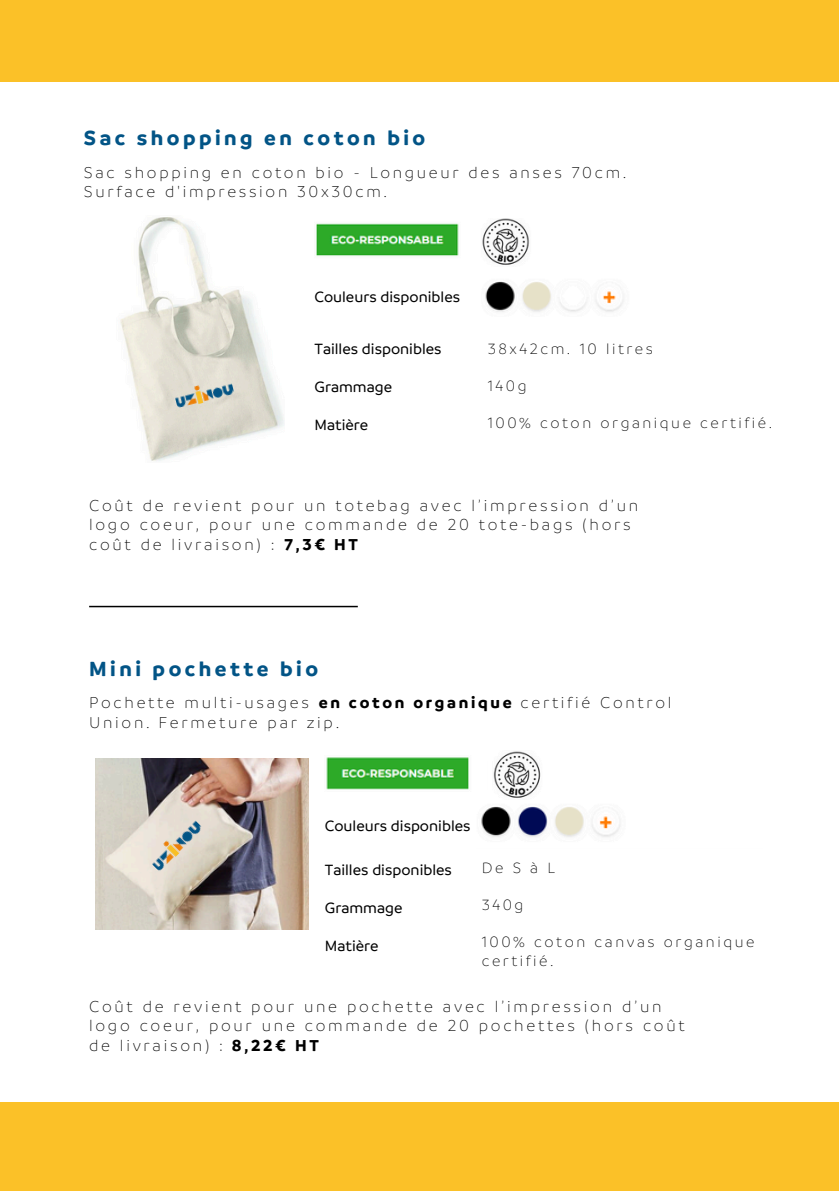
<style>
.page{position:relative;width:839px;height:1191px;background:#fff}
.page>*{position:absolute;margin:0;border:0;box-sizing:border-box;transform-origin:0 0}
.t1{font:700 22px "Branding";letter-spacing:.16em;color:#025486}
.t2{font:300 17px/19.8px "Branding";letter-spacing:.16em;color:#000}
.t3{font:500 16px "Branding";color:#000}
.t4{font:300 16px/18.6px "Branding";letter-spacing:.16em;color:#000}
.s1{font-weight:700}
</style>
<div class="page">
<img style="left:482px;top:219px;width:48px;height:46px">
<img style="left:485px;top:281px;width:139px;height:31px">
<img style="left:493px;top:751px;width:48px;height:47px">
<img style="left:95px;top:759px;width:213px;height:171px">
<img style="left:481px;top:806px;width:140px;height:31px">
<img style="left:147px;top:816px;width:57px;height:56px">
<hr style="left:89px;top:606px;width:269px;height:1px;background:#000">
<img style="left:120px;top:217px;width:164px;height:244px">
<img style="left:173px;top:377px;width:62px;height:32px">
<img style="left:316px;top:223px;width:143px;height:33px">
<img style="left:326px;top:757px;width:143px;height:33px">
<div style="left:0;top:0;width:838px;height:82px;background:#fbc128"></div>
<div style="left:0;top:1103px;width:838px;height:88px;background:#fbc128"></div>
<p class="t1" style="left:84px;top:124px;width:343px">Sac shopping en coton bio</p>
<h1 class="t2" style="left:84px;top:161px;width:544px">Sac shopping en coton bio - Longueur des anses 70cm.<br>Surface d'impression 30x30cm.</h1>
<p class="t3" style="left:314px;top:287px;width:147px">Couleurs disponibles</p>
<p class="t3" style="left:314px;top:339px;width:128px">Tailles disponibles</p>
<p class="t3" style="left:314px;top:377px;width:79px">Grammage</p>
<h2 class="t3" style="left:314px;top:415px;width:55px">Matière</h2>
<h2 class="t4" style="left:487px;top:338px;width:167px">38x42cm. 10 litres</h2>
<h2 class="t4" style="left:487px;top:376px;width:40px">140g</h2>
<h2 class="t4" style="left:487px;top:413px;width:286px">100% coton organique certifié.</h2>
<p class="t2" style="left:89px;top:494px;width:550px">Coût de revient pour un totebag avec l’impression d’un logo coeur, pour une commande de 20 tote-bags (hors coût de livraison) : <span class="s1">7,3€ HT</span></p>
<p class="t1" style="left:89px;top:654px;width:230px">Mini pochette bio</p>
<p class="t2" style="left:89px;top:692px;width:583px">Pochette multi-usages <span class="s1">en coton organique</span> certifié Control<br>Union. Fermeture par zip.</p>
<p class="t3" style="left:325px;top:815px;width:147px">Couleurs disponibles</p>
<p class="t3" style="left:325px;top:859px;width:128px">Tailles disponibles</p>
<p class="t3" style="left:325px;top:897px;width:79px">Grammage</p>
<p class="t3" style="left:325px;top:935px;width:55px">Matière</p>
<p class="t4" style="left:481px;top:858px;width:75px">DeSàL</p>
<p class="t4" style="left:481px;top:895px;width:43px">340g</p>
<h1 class="t4" style="left:481px;top:932px;width:274px">100% coton canvas organique certifié.</h1>
<p class="t2" style="left:89px;top:995px;width:597px">Coût de revient pour une pochette avec l’impression d’un logo coeur, pour une commande de 20 pochettes (hors coût de livraison) : <span class="s1">8,22€ HT</span></p>
</div>
